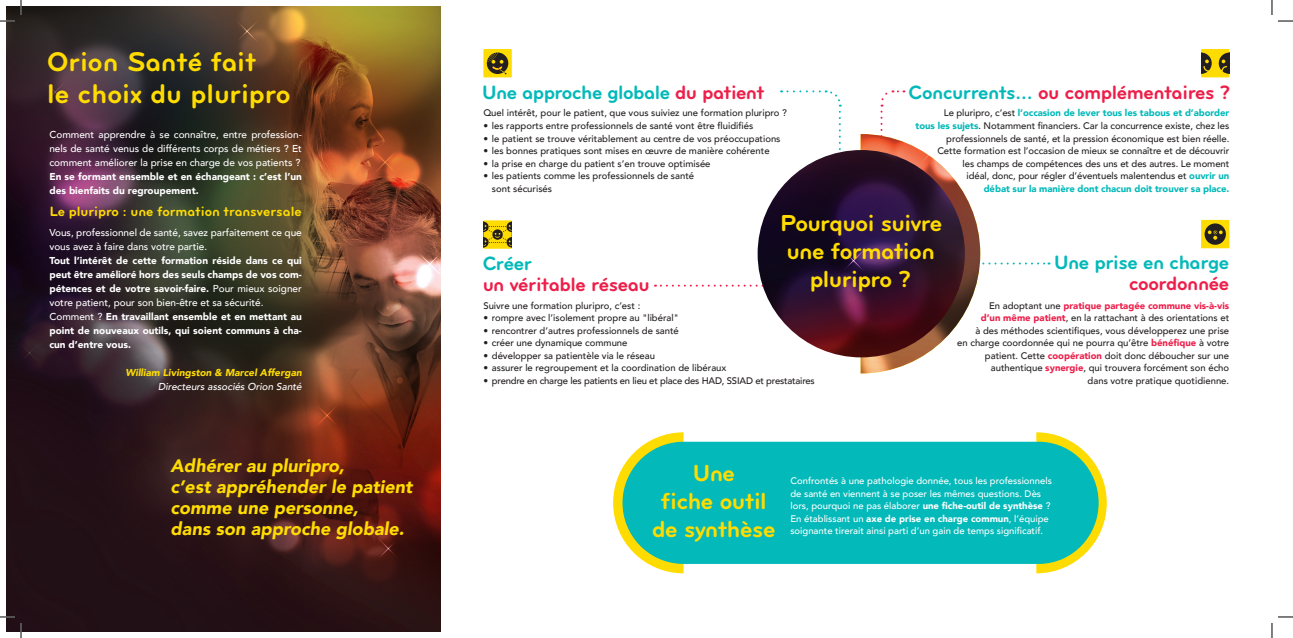
<style>
.page{position:relative;width:1293px;height:638px;background:#fff}
.page>*{position:absolute;margin:0;border:0;box-sizing:border-box;transform-origin:0 0}
.t1{font:28px/32px "Bryant Bold Alt";color:#ffdc01}
.t2{font:24px/28px "Bryant Bold Alt";letter-spacing:-.02em;color:#ffdc01;text-align:center}
.t3{font:20px "Bryant Bold Alt";letter-spacing:-.02em;color:#ed1f4a}
.t4{font:20px "Bryant Bold Alt";letter-spacing:-.025em;color:#03b9b9}
.t5{font:italic 900 18px/21px "Avenir";color:#ffdc01}
.t6{font:14px "Bryant Bold Alt";color:#ffdc01}
.t7{font:900 10px/14px "Avenir";color:#fff}
.t8{font:500 10px/14px "Avenir";color:#fff;text-align:justify}
.t9{font:italic 900 10px "Avenir";color:#ffdc01}
.t10{font:italic 500 10px "Avenir";color:#fff}
.t11{font:500 9.5px/12.5px "Avenir";color:#231f20;text-align:right}
.t12{font:500 9.5px/12.5px "Avenir";color:#fff}
.t13{font:500 9.5px "Avenir";letter-spacing:-.02em;color:#231f20}
.s1{font-weight:500}
.s2{color:#ed1f4a}
.s3{color:#03b9b9}
.s4{font-weight:900;color:#03b9b9}
.s5{font-weight:900;color:#ed1f4a}
.s6{font-weight:900}
</style>
<div class="page">
<img style="left:7px;top:7px;width:266px;height:623px">
<svg style="left:1036px;top:432px;width:70px;height:141px"></svg>
<img style="left:273px;top:7px;width:168px;height:623px">
<svg style="left:613px;top:432px;width:70px;height:141px"></svg>
<svg style="left:622px;top:441px;width:476px;height:122px;background:#13bcb3"></svg>
<svg style="left:655px;top:284px;width:107px;height:2px"></svg>
<svg style="left:781px;top:90px;width:60px;height:16px"></svg>
<svg style="left:838px;top:112px;width:2px;height:38px"></svg>
<img style="left:860px;top:134px;width:120px;height:239px">
<img style="left:757px;top:150px;width:207px;height:207px;border-radius:104px">
<svg style="left:483px;top:220px;width:28px;height:28px"></svg>
<svg style="left:1201px;top:220px;width:28px;height:28px"></svg>
<svg style="left:483px;top:49px;width:28px;height:28px"></svg>
<svg style="left:1201px;top:49px;width:28px;height:28px"></svg>
<svg style="left:0;top:0;width:22px;height:22px"></svg>
<svg style="left:0;top:616px;width:22px;height:21px"></svg>
<svg style="left:1271px;top:0;width:21px;height:22px"></svg>
<svg style="left:1271px;top:616px;width:21px;height:21px"></svg>
<h1 class="t1" style="left:47px;top:46px;width:245px">Orion Santé fait<br>le choix du pluripro</h1>
<p class="t8" style="left:49px;top:127px;width:254px">Comment apprendre à se connaître, entre profession&shy;nels de santé venus de différents corps de métiers ? Et comment améliorer la prise en charge de vos patients ?</p>
<p class="t7" style="left:49px;top:169px;width:254px">En se formant ensemble et en échangeant : c’est l’un des bienfaits du regroupement.</p>
<h3 class="t6" style="left:49px;top:203px;width:254px">Le pluripro : une formation transversale</h3>
<p class="t8" style="left:49px;top:224px;width:254px">Vous, professionnel de santé, savez parfaitement ce que vous avez à faire dans votre partie.</p>
<p class="t7" style="left:49px;top:253px;width:254px">Tout l’intérêt de cette formation réside dans ce qui peut être amélioré hors des seuls champs de vos com&shy;pétences et de votre savoir-faire. <span class="s1">Pour mieux soigner votre patient, pour son bien-être et sa sécurité.<br>Comment ?</span> En travaillant ensemble et en mettant au point de nouveaux outils, qui soient communs à cha&shy;cun d’entre vous.</p>
<p class="t9" style="left:125px;top:364px;width:178px">William Livingston &amp; Marcel Affergan</p>
<p class="t10" style="left:158px;top:380px;width:145px">Directeurs associés Orion Santé</p>
<h3 class="t5" style="left:171px;top:455px;width:243px">Adhérer au pluripro,<br>c’est appréhender le patient comme une personne,<br>dans son approche globale.</h3>
<h3 class="t4" style="left:482px;top:81px;width:284px">Une approche globale <span class="s2">du patient</span></h3>
<p class="t11" style="left:483px;top:106px;width:305px">Quel intérêt, pour le patient, que vous suiviez une formation pluripro ?</p>
<p class="t11" style="left:483px;top:119px;width:271px">• les rapports entre professionnels de santé vont être fluidifiés</p>
<p class="t11" style="left:483px;top:131px;width:298px">• le patient se trouve véritablement au centre de vos préoccupations</p>
<p class="t11" style="left:483px;top:144px;width:288px">• les bonnes pratiques sont mises en œuvre de manière cohérente</p>
<p class="t11" style="left:483px;top:156px;width:229px">• la prise en charge du patient s’en trouve optimisée</p>
<p class="t11" style="left:492px;top:169px;width:204px;text-align:left;text-indent:-9px">• les patients comme les professionnels de santé sont sécurisés</p>
<h3 class="t3" style="left:908px;top:81px;width:324px"><span class="s3">Concurrents…</span> ou complémentaires ?</h3>
<p class="t11" style="left:915px;top:106px;width:315px">Le pluripro, c’est <span class="s4">l’occasion de lever tous les tabous et d’aborder<br>tous les sujets</span>. Notamment financiers. Car la concurrence existe, chez les professionnels de santé, et la pression économique est bien réelle.<br>Cette formation est l’occasion de mieux se connaître et de découvrir<br>les champs de compétences des uns et des autres. Le moment<br>idéal, donc, pour régler d’éventuels malentendus et <span class="s4">ouvrir un<br>débat sur la manière dont chacun doit trouver sa place.</span></p>
<h3 class="t4" style="left:482px;top:252px;width:51px">Créer</h3>
<h3 class="t3" style="left:482px;top:273px;width:168px">un véritable réseau</h3>
<h2 class="t2" style="left:779px;top:209px;width:164px">Pourquoi suivre une formation pluripro ?</h2>
<p class="t11" style="left:483px;top:298px;width:158px">Suivre une formation pluripro, c’est :</p>
<p class="t11" style="left:483px;top:311px;width:197px">• rompre avec l’isolement propre au "libéral"</p>
<p class="t11" style="left:483px;top:323px;width:197px">• rencontrer d’autres professionnels de santé</p>
<p class="t11" style="left:483px;top:336px;width:146px">• créer une dynamique commune</p>
<p class="t11" style="left:483px;top:348px;width:173px">• développer sa patientèle via le réseau</p>
<p class="t11" style="left:483px;top:361px;width:244px">• assurer le regroupement et la coordination de libéraux</p>
<p class="t13" style="left:483px;top:372px;width:333px">• prendre en charge les patients en lieu et place des HAD, SSIAD et prestataires</p>
<h3 class="t4" style="left:1053px;top:251px;width:177px">Une prise en charge</h3>
<h3 class="t3" style="left:1128px;top:272px;width:102px">coordonnée</h3>
<p class="t11" style="left:957px;top:298px;width:273px">En adoptant une <span class="s5">pratique partagée commune vis-à-vis<br>d’un même patient</span>, en la rattachant à des orientations et<br>à des méthodes scientifiques, vous développerez une prise<br>en charge coordonnée qui ne pourra qu’être <span class="s5">bénéfique</span> à votre patient. Cette <span class="s5">coopération</span> doit donc déboucher sur une authentique <span class="s5">synergie</span>, qui trouvera forcément son écho<br>dans votre pratique quotidienne.</p>
<h2 class="t2" style="left:652px;top:458px;width:125px">Une<br>fiche outil de synthèse</h2>
<p class="t12" style="left:790px;top:474px;width:263px">Confrontés à une pathologie donnée, tous les professionnels de santé en viennent à se poser les mêmes questions. Dès lors, pourquoi ne pas élaborer <span class="s6">une fiche-outil de synthèse</span> ?<br>En établissant un <span class="s6">axe de prise en charge commun</span>, l’équipe soignante tirerait ainsi parti d’un gain de temps significatif.</p>
</div>
